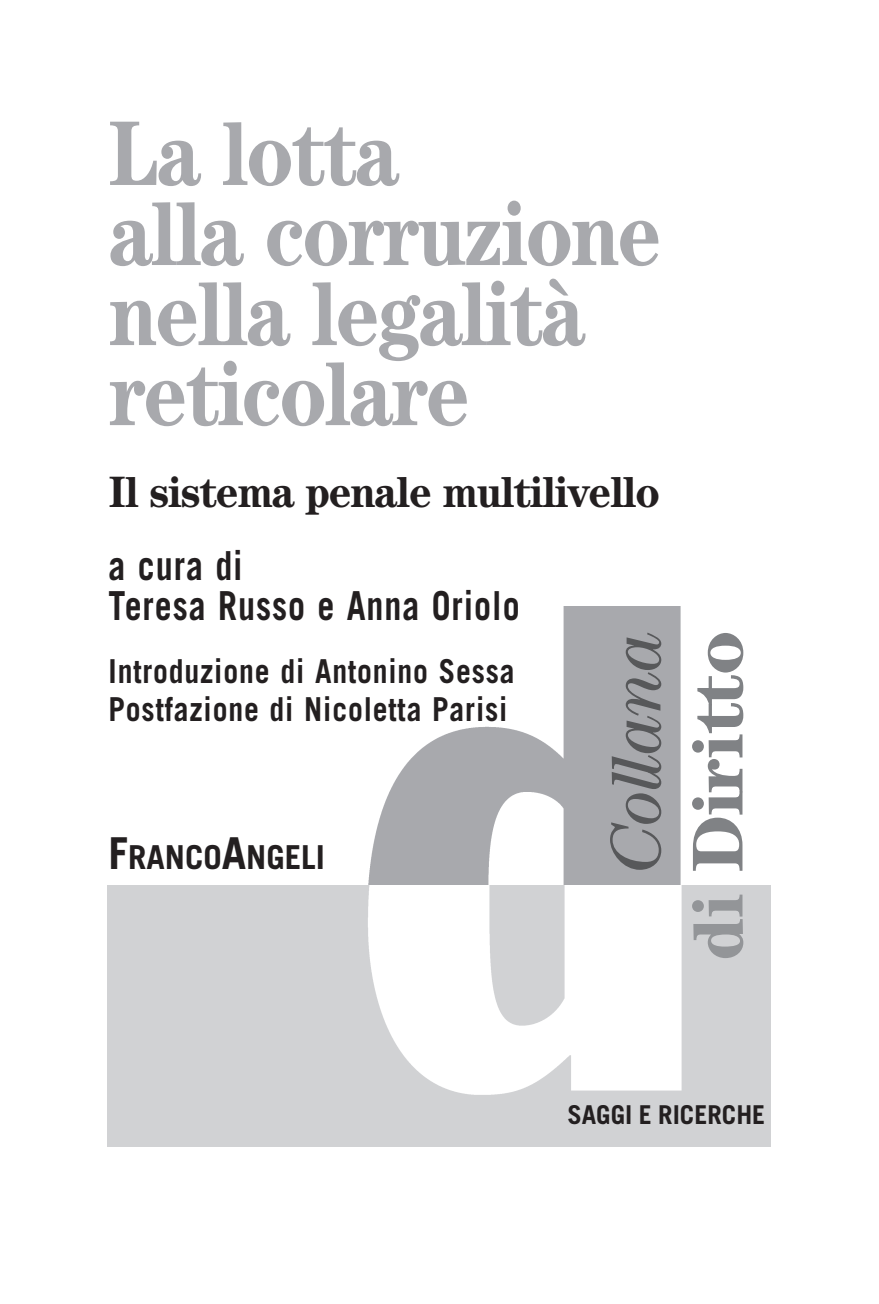
<style>
.page{position:relative;width:879px;height:1304px;background:#fff}
.page>*{position:absolute;margin:0;border:0;box-sizing:border-box;transform-origin:0 0}
.t1{font:700 92px/80px "Century";letter-spacing:-.03em;color:#a8a9ad;scale:.87 1}
.t2{font:700 72px "Century";letter-spacing:-.01em;color:#808285;scale:1.05 1}
.t3{font:italic 72px "Century";letter-spacing:-.005em;color:#57585a}
.t4{font:700 44px "Century";letter-spacing:-.03em;color:#231f20;scale:.94 1}
.t5{font:700 40px/40px "Trade Gothic";letter-spacing:.03em;color:#231f20;scale:.85 1}
.t6{font:700 33px/38px "Trade Gothic";letter-spacing:.03em;color:#231f20;scale:.9 1}
.t7{font:700 33px "Trade Gothic";color:#231f20}
.t8{font:700 26px "Trade Gothic";color:#231f20}
.s1{font-size:44px}
.s2{color:#939598}
</style>
<div class="page">
<img style="left:357px;top:607px;width:351px;height:279px">
<div style="left:107px;top:886px;width:663px;height:261px;background:#d1d2d4"></div>
<img style="left:368px;top:886px;width:314px;height:209px">
<h1 class="t1" style="left:109px;top:122px;width:637px">La lotta<br>alla corruzione nella legalità reticolare</h1>
<h3 class="t4" style="left:109px;top:477px;width:588px">Il sistema penale multilivello</h3>
<p class="t5" style="left:109px;top:549px;width:485px">a cura di<br>Teresa Russo e Anna Oriolo</p>
<p class="t6" style="left:109px;top:655px;width:453px">Introduzione di Antonino Sessa<br>Postfazione di Nicoletta Parisi</p>
<h2 class="t3" style="left:611px;top:873px;width:243px;rotate:-90deg">Collana</h2>
<p class="t7" style="left:109px;top:845px;width:218px"><span class="s1">F</span>RANCO<span class="s1">A</span>NGELI</p>
<h2 class="t2" style="left:693px;top:960px;width:316px;rotate:-90deg"><span class="s2">di</span> Diritto</h2>
<p class="t8" style="left:567px;top:1105px;width:199px">SAGGI E RICERCHE</p>
</div>
